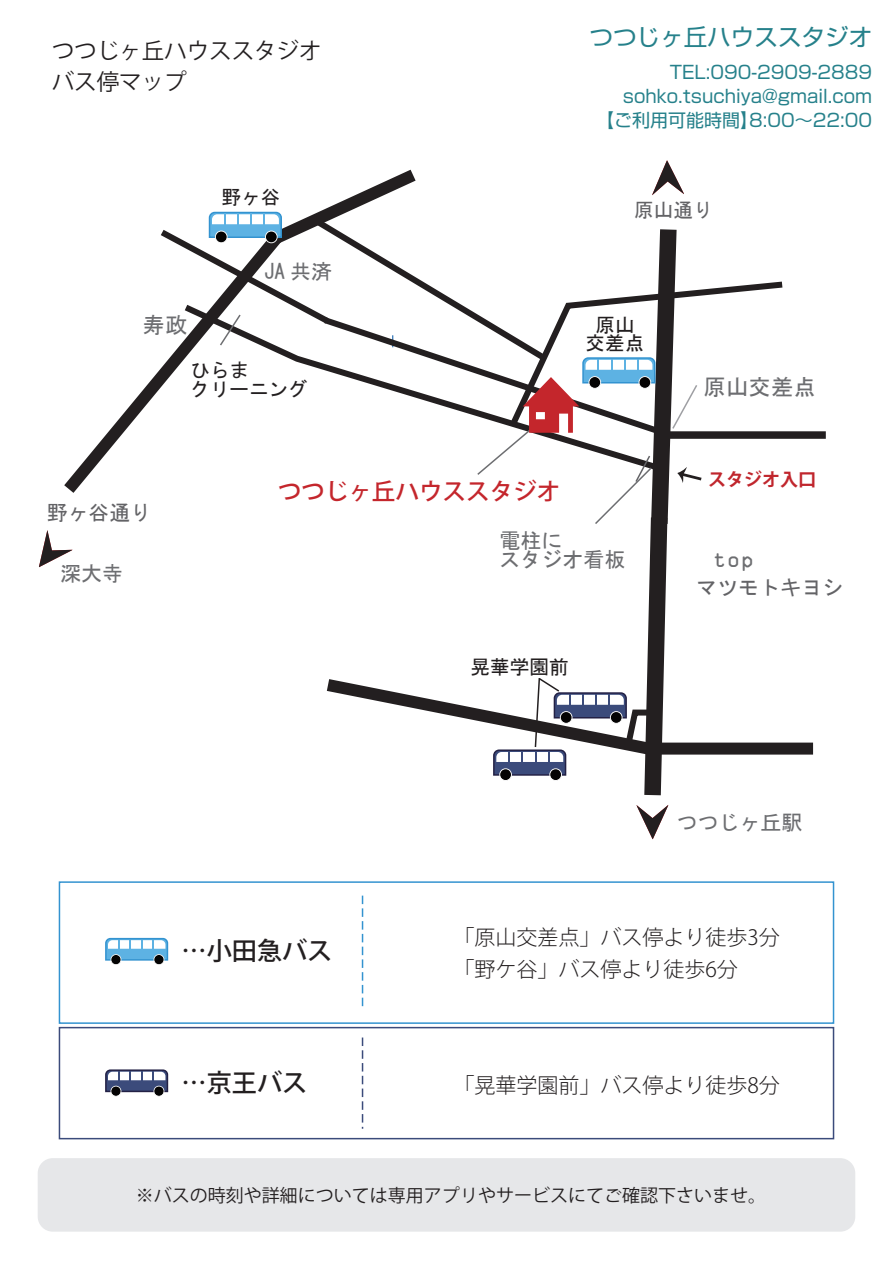
<style>
.page{position:relative;width:893px;height:1263px;background:#fff}
.page>*{position:absolute;margin:0;border:0;box-sizing:border-box;transform-origin:0 0}
.t1{font:500 25.2px "Koz Go Pr 6 N";color:#231f20}
.t2{font:23.55px "Shin Go Pro";color:#26818b}
.t3{font:500 23.55px "Koz Go Pr 6 N";color:#c4262c}
.t4{font:22.5px/30.3px "Koz Go Pr 6 N";color:#231f20}
.t5{font:22.5px "MS Gothic";color:#6d6e71}
.t6{font:300 21px/32px "Koz Go Pr 6 N";color:#231f20}
.t7{font:21px/19.5px "MS Gothic";color:#6d6e71}
.t8{font:21px "MS Gothic";color:#636366}
.t9{font:20.85px "MS Gothic";color:#636366}
.t10{font:19.65px/18px "MS Gothic";color:#231f20;text-align:center}
.t11{font:19.65px "MS Gothic";color:#636366}
.t12{font:19.65px "OCRA Std";color:#6d6e71}
.t13{font:19.5px/19.5px "MS Gothic";color:#231f20}
.t14{font:18px/24px "Shin Go Pro";color:#26818b;text-align:right}
.t15{font:18px "Koz Go Pr 6 N";color:#231f20}
.t16{font:700 18px "Koz Go Pro";color:#c0262d}
</style>
<div class="page">
<div style="left:38px;top:1158px;width:817px;height:74px;background:#e6e7e9;border-radius:15px"></div>
<div style="left:652px;top:743px;width:161px;height:12px;background:#231f20"></div>
<svg style="left:64px;top:377px;width:90px;height:116px"></svg>
<div style="left:669px;top:431px;width:157px;height:8px;background:#231f20"></div>
<svg style="left:39px;top:530px;width:34px;height:38px"></svg>
<svg style="left:154px;top:160px;width:635px;height:679px"></svg>
<svg style="left:105px;top:937px;width:64px;height:28px"></svg>
<svg style="left:105px;top:1069px;width:64px;height:27px"></svg>
<div style="left:59px;top:881px;width:775px;height:143px;border:2px solid #3393d0"></div>
<div style="left:59px;top:1027px;width:775px;height:112px;border:2px solid #3b4b7b"></div>
<svg style="left:362px;top:896px;width:1px;height:111px"></svg>
<svg style="left:362px;top:1037px;width:1px;height:92px"></svg>
<p class="t4" style="left:52px;top:36px;width:271px">つつじヶ丘ハウススタジオバス停マップ</p>
<p class="t10" style="left:222px;top:188px;width:60px">野ヶ谷</p>
<p class="t5" style="left:142px;top:313px;width:46px">寿政</p>
<p class="t7" style="left:264px;top:262px;width:70px">JA 共済</p>
<p class="t13" style="left:190px;top:360px;width:118px">ひらま<br>クリーニング</p>
<h2 class="t2" style="left:589px;top:18px;width:284px">つつじヶ丘ハウススタジオ</h2>
<p class="t14" style="left:596px;top:58px;width:277px">TEL:090-2909-2889 sohko.tsuchiya@gmail.com<br>【ご利用可能時間】8:00～22:00</p>
<p class="t11" style="left:634px;top:200px;width:80px">原山通り</p>
<p class="t10" style="left:586px;top:316px;width:60px">原山交差点</p>
<p class="t5" style="left:704px;top:375px;width:114px">原山交差点</p>
<p class="t9" style="left:47px;top:502px;width:106px">野ヶ谷通り</p>
<h2 class="t3" style="left:278px;top:478px;width:284px">つつじヶ丘ハウススタジオ</h2>
<p class="t16" style="left:708px;top:468px;width:109px">スタジオ入口</p>
<p class="t7" style="left:60px;top:563px;width:64px">深大寺</p>
<p class="t7" style="left:500px;top:530px;width:127px">電柱に<br>スタジオ看板</p>
<p class="t10" style="left:471px;top:658px;width:100px">晃華学園前</p>
<p class="t12" style="left:712px;top:551px;width:44px">top</p>
<p class="t8" style="left:696px;top:577px;width:148px">マツモトキヨシ</p>
<h1 class="t1" style="left:182px;top:936px;width:152px">…小田急バス</h1>
<h1 class="t1" style="left:182px;top:1068px;width:127px">…京王バス</h1>
<p class="t7" style="left:676px;top:813px;width:127px">つつじヶ丘駅</p>
<p class="t6" style="left:453px;top:922px;width:328px">「原山交差点」バス停より徒歩3分「野ケ谷」バス停より徒歩6分</p>
<p class="t6" style="left:453px;top:1069px;width:328px">「晃華学園前」バス停より徒歩8分</p>
<p class="t15" style="left:136px;top:1185px;width:631px">※バスの時刻や詳細については専用アプリやサービスにてご確認下さいませ。</p>
</div>
